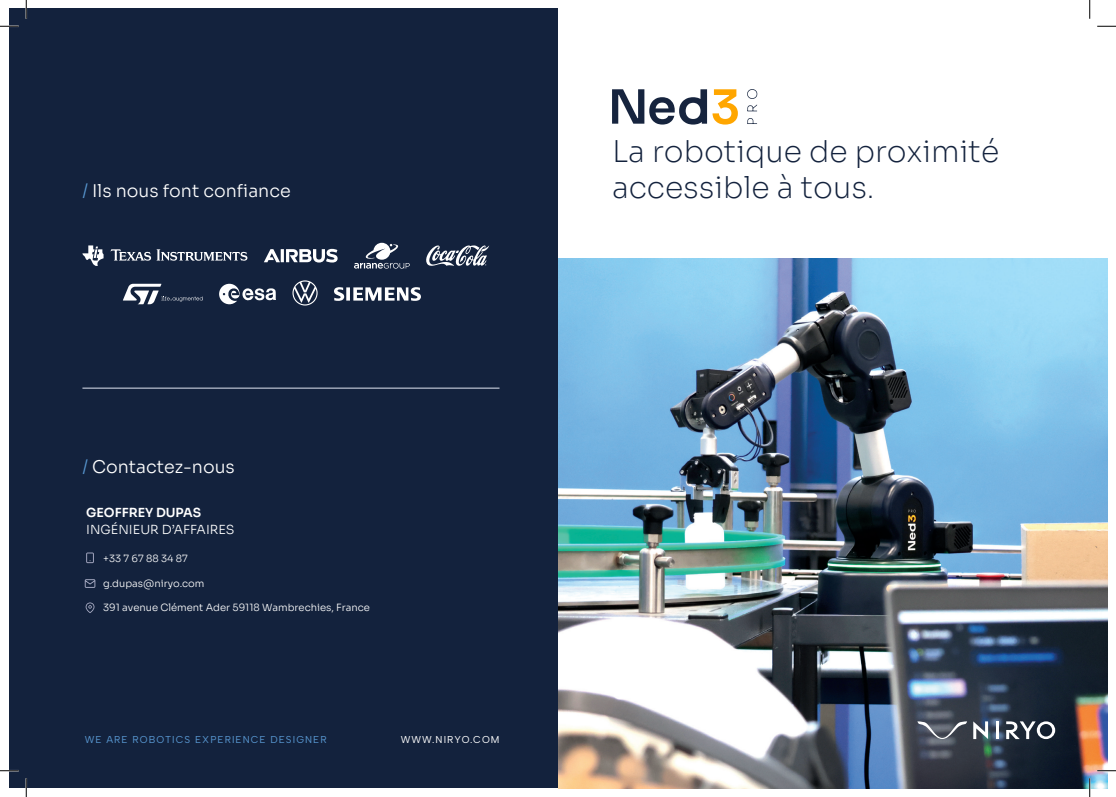
<style>
.page{position:relative;width:1116px;height:797px;background:#fff}
.page>*{position:absolute;margin:0;border:0;box-sizing:border-box;transform-origin:0 0}
.t1{font:30px "Sora";color:#13223d}
.t2{font:17.5px "Sora";color:#fff}
.t3{font:12.5px "Sora";color:#fff}
.t4{font:10px "Sora";color:#fff}
.t5{font:10px "Albert Sans";letter-spacing:.105em;color:#5897d1}
.t6{font:10px "Albert Sans";letter-spacing:.105em;color:#fff}
.s1{color:#5897d1}
</style>
<div class="page">
<div style="left:9px;top:9px;width:1098px;height:779px;background:#13223d"></div>
<div style="left:558px;top:9px;width:549px;height:530px;background:#fff"></div>
<svg style="left:86px;top:602px;width:8px;height:11px"></svg>
<svg style="left:85px;top:579px;width:10px;height:9px"></svg>
<hr style="left:82px;top:388px;width:417px;height:1px;background:#e1e6f3">
<svg style="left:111px;top:249px;width:136px;height:12px"></svg>
<svg style="left:82px;top:245px;width:22px;height:21px"></svg>
<svg style="left:264px;top:249px;width:73px;height:13px"></svg>
<svg style="left:354px;top:243px;width:56px;height:26px"></svg>
<svg style="left:426px;top:245px;width:63px;height:21px"></svg>
<svg style="left:123px;top:284px;width:80px;height:20px"></svg>
<svg style="left:219px;top:284px;width:57px;height:20px"></svg>
<svg style="left:292px;top:280px;width:25px;height:25px"></svg>
<svg style="left:334px;top:287px;width:87px;height:14px"></svg>
<img style="left:558px;top:258px;width:549px;height:530px">
<svg style="left:917px;top:721px;width:50px;height:18px"></svg>
<svg style="left:973px;top:721px;width:15px;height:18px"></svg>
<hr style="left:995px;top:721px;width:3px;height:18px;background:#fff">
<svg style="left:1006px;top:721px;width:49px;height:18px"></svg>
<svg style="left:747px;top:118px;width:10px;height:6px"></svg>
<svg style="left:747px;top:89px;width:10px;height:22px"></svg>
<svg style="left:612px;top:89px;width:126px;height:36px"></svg>
<svg style="left:86px;top:552px;width:8px;height:11px"></svg>
<svg style="left:0;top:25px;width:19px;height:2px"></svg>
<svg style="left:1097px;top:25px;width:18px;height:2px"></svg>
<svg style="left:0;top:770px;width:19px;height:1px"></svg>
<svg style="left:1097px;top:770px;width:18px;height:1px"></svg>
<svg style="left:25px;top:0;width:2px;height:19px"></svg>
<svg style="left:25px;top:778px;width:2px;height:19px"></svg>
<svg style="left:1089px;top:0;width:1px;height:19px"></svg>
<svg style="left:1088px;top:778px;width:2px;height:19px"></svg>
<p class="t1" style="left:612px;top:127px;width:388px">La robotique de proximité</p>
<p class="t2" style="left:82px;top:176px;width:210px"><span class="s1">/</span> Ils nous font confiance</p>
<p class="t1" style="left:612px;top:163px;width:264px">accessible à tous.</p>
<p class="t2" style="left:82px;top:452px;width:154px"><span class="s1">/</span> Contactez-nous</p>
<p class="t3" style="left:86px;top:502px;width:117px">GEOFFREY DUPAS</p>
<p class="t3" style="left:86px;top:519px;width:150px">INGÉNIEUR D’AFFAIRES</p>
<p class="t4" style="left:103px;top:550px;width:86px">+33 7 67 88 34 87</p>
<p class="t4" style="left:103px;top:575px;width:103px">g.dupas@niryo.com</p>
<p class="t4" style="left:103px;top:599px;width:268px">391 avenue Clément Ader 59118 Wambrechies, France</p>
<p class="t5" style="left:85px;top:733px;width:243px">WE ARE ROBOTICS EXPERIENCE DESIGNER</p>
<p class="t6" style="left:401px;top:733px;width:100px">WWW.NIRYO.COM</p>
</div>
